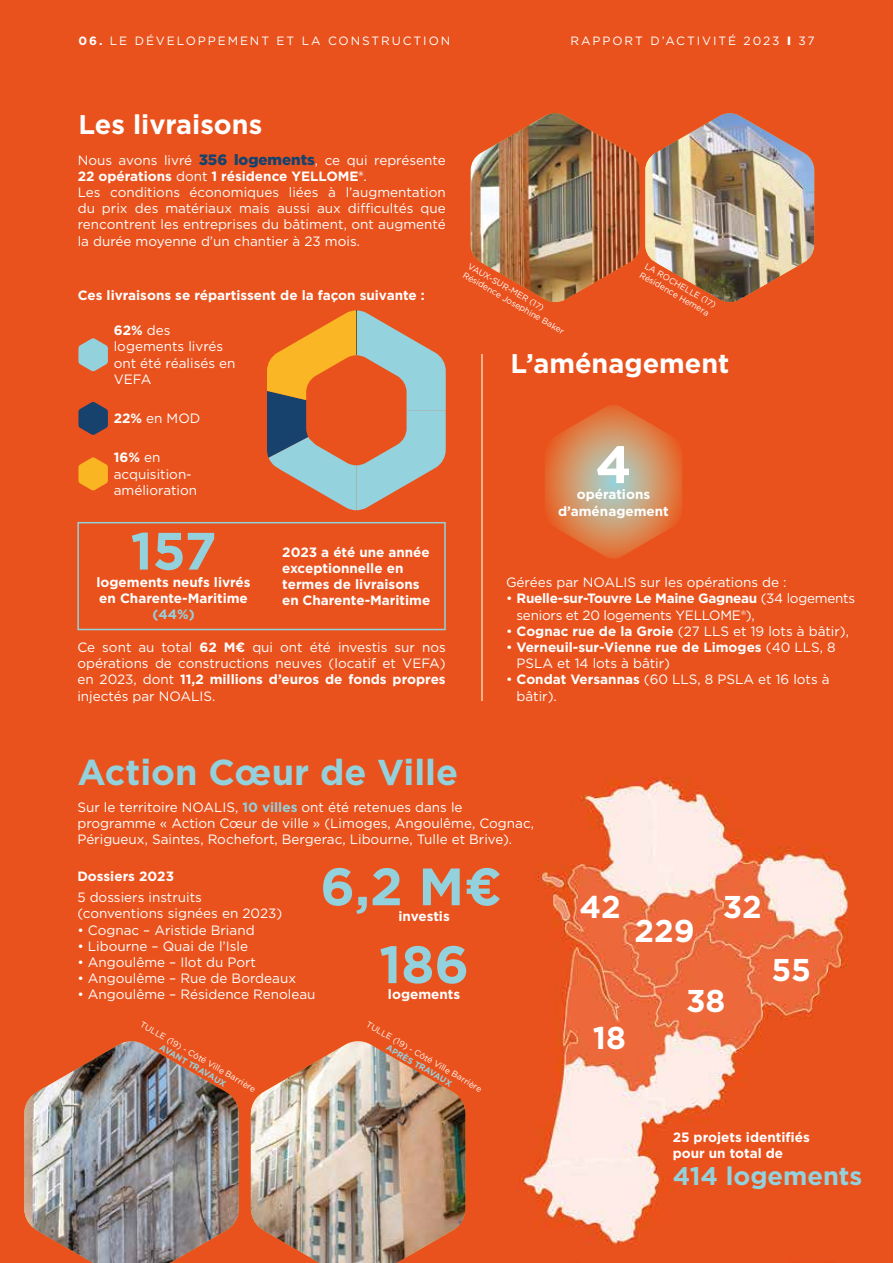
<style>
.page{position:relative;width:893px;height:1263px;background:#fff}
.page>*{position:absolute;margin:0;border:0;box-sizing:border-box;transform-origin:0 0}
.t1{font:700 52.5px "Gotham";color:#93d2dd}
.t2{font:700 52.5px "Gotham";color:#fff}
.t3{font:700 36px "Gotham";color:#93d2dd}
.t4{font:700 31.5px "Gotham";color:#fff}
.t5{font:700 27px "Gotham";color:#fff}
.t6{font:700 25.5px "Gotham";color:#93d2dd}
.t7{font:13.5px/16.2px "Gotham";color:#fff}
.t8{font:700 13.5px/16.2px "Gotham";color:#fff}
.t9{font:13.5px/16.2px "Gotham";letter-spacing:-.02em;color:#fff}
.t10{font:700 13.5px "Gotham";color:#93d2dd}
.t11{font:12px "Gotham";letter-spacing:.16em;color:#fff}
.t12{font:8.55px/10.2px "Gotham";color:#fff}
.t13{font:700 8.55px "Gotham";color:#93d2dd}
.s1{font-weight:700}
.s2{font-weight:900}
.s3{font-weight:900;font-size:15px;color:#16426c}
.s4{font-weight:400}
.s5{font-weight:700;color:#93d2dd}
</style>
<div class="page">
<img style="left:0;top:0;width:893px;height:1263px">
<div style="left:77px;top:522px;width:369px;height:108px;background:#e9521d"></div>
<img style="left:24px;top:1041px;width:215px;height:222px">
<img style="left:640px;top:113px;width:174px;height:190px">
<img style="left:471px;top:113px;width:169px;height:190px">
<img style="left:251px;top:1041px;width:214px;height:222px">
<svg style="left:78px;top:457px;width:30px;height:34px"></svg>
<svg style="left:78px;top:402px;width:30px;height:33px"></svg>
<svg style="left:78px;top:338px;width:30px;height:33px"></svg>
<svg style="left:267px;top:310px;width:179px;height:200px;background:#c08966"></svg>
<img style="left:481px;top:354px;width:1px;height:346px">
<svg style="left:545px;top:405px;width:137px;height:154px;background:#d78254"></svg>
<p class="t11" style="left:78px;top:33px;width:373px"><span class="s1">06.</span> LE DÉVELOPPEMENT ET LA CONSTRUCTION</p>
<p class="t11" style="left:571px;top:33px;width:245px">RAPPORT D’ACTIVITÉ 2023 <span class="s2">I</span> 37</p>
<h3 class="t5" style="left:78px;top:106px;width:185px">Les livraisons</h3>
<p class="t7" style="left:78px;top:151px;width:370px">Nous avons livré <span class="s3">356 logements</span>, ce qui représente <span class="s1">22 opérations</span> dont <span class="s1">1 résidence YELLOME®</span>.<br>Les conditions économiques liées à l’augmentation du prix des matériaux mais aussi aux difficultés que rencontrent les entreprises du bâtiment, ont augmenté la durée moyenne d’un chantier à 23 mois.</p>
<p class="t8" style="left:78px;top:287px;width:349px">Ces livraisons se répartissent de la façon suivante :</p>
<p class="t7" style="left:114px;top:322px;width:123px"><span class="s1">62%</span> des logements livrés ont été réalisés en<br>VEFA</p>
<p class="t7" style="left:114px;top:410px;width:88px"><span class="s1">22%</span> en MOD</p>
<p class="t7" style="left:114px;top:449px;width:85px"><span class="s1">16%</span> en acquisition&shy;amélioration</p>
<h1 class="t1" style="left:130px;top:516px;width:88px">157</h1>
<p class="t8" style="left:96px;top:574px;width:156px">logements neufs livrés en Charente-Maritime</p>
<p class="t10" style="left:152px;top:606px;width:44px">(44%)</p>
<p class="t8" style="left:282px;top:544px;width:150px">2023 a été une année exceptionnelle en termes de livraisons en Charente-Maritime</p>
<p class="t7" style="left:77px;top:639px;width:370px;text-align:justify">Ce sont au total <span class="s1">62 M€</span> qui ont été investis sur nos opérations de constructions neuves (locatif et VEFA) en 2023, dont <span class="s1">11,2 millions d’euros de fonds propres </span>injectés par NOALIS.</p>
<p class="t12" style="left:471px;top:261px;width:117px;rotate:30deg">VAUX-SUR-MER (17)<br>Résidence Josephine Baker</p>
<p class="t12" style="left:648px;top:261px;width:82px;rotate:30deg">LA ROCHELLE (17)<br>Résidence Hemera</p>
<h3 class="t5" style="left:511px;top:345px;width:220px">L’aménagement</h3>
<h1 class="t2" style="left:595px;top:430px;width:38px">4</h1>
<p class="t8" style="left:558px;top:503px;width:112px">d’aménagement</p>
<p class="t8" style="left:577px;top:486px;width:75px">opérations</p>
<p class="t7" style="left:506px;top:574px;width:282px">Gérées par NOALIS sur les opérations de :</p>
<p class="t9" style="left:516px;top:590px;width:340px;text-indent:-11px">• <span class="s1">Ruelle-sur-Touvre Le Maine Gagneau</span> (34 logements seniors et 20 logements YELLOME®),</p>
<p class="t7" style="left:506px;top:622px;width:345px">• <span class="s1">Cognac rue de la Groie</span> (27 LLS et 19 lots à bâtir),</p>
<p class="t8" style="left:516px;top:639px;width:321px;text-indent:-11px"><span class="s4">•</span> Verneuil-sur-Vienne rue de Limoges <span class="s4">(40 LLS, 8<br>PSLA et 14 lots à bâtir)</span></p>
<p class="t7" style="left:516px;top:671px;width:315px;text-indent:-11px">• <span class="s1">Condat Versannas</span> (60 LLS, 8 PSLA et 16 lots à bâtir).</p>
<h2 class="t3" style="left:77px;top:748px;width:382px">Action Cœur de Ville</h2>
<p class="t7" style="left:77px;top:799px;width:458px">Sur le territoire NOALIS, <span class="s5">10 villes</span> ont été retenues dans le programme « Action Cœur de ville » (Limoges, Angoulême, Cognac,<br>Périgueux, Saintes, Rochefort, Bergerac, Libourne, Tulle et Brive).</p>
<p class="t8" style="left:77px;top:868px;width:98px">Dossiers 2023</p>
<p class="t7" style="left:77px;top:889px;width:206px">5 dossiers instruits (conventions signées en 2023)</p>
<p class="t7" style="left:77px;top:921px;width:179px">• Cognac – Aristide Briand</p>
<p class="t7" style="left:77px;top:937px;width:172px">• Libourne – Quai de l’Isle</p>
<p class="t7" style="left:77px;top:954px;width:180px">• Angoulême – Ilot du Port</p>
<p class="t7" style="left:77px;top:970px;width:220px">• Angoulême – Rue de Bordeaux</p>
<p class="t7" style="left:77px;top:986px;width:240px">• Angoulême – Résidence Renoleau</p>
<p class="t12" style="left:144px;top:1019px;width:133px;rotate:30deg">TULLE (19) - Côté Ville Barrière</p>
<p class="t13" style="left:163px;top:1042px;width:77px;rotate:30deg">AVANT TRAVAUX</p>
<h1 class="t1" style="left:320px;top:852px;width:183px">6,2 M€</h1>
<p class="t8" style="left:398px;top:908px;width:53px">investis</p>
<h1 class="t1" style="left:379px;top:930px;width:91px">186</h1>
<p class="t8" style="left:388px;top:986px;width:74px">logements</p>
<p class="t12" style="left:370px;top:1019px;width:133px;rotate:30deg">TULLE (19) - Côté Ville Barrière</p>
<p class="t13" style="left:390px;top:1042px;width:76px;rotate:30deg">APRÈS TRAVAUX</p>
<h3 class="t4" style="left:579px;top:886px;width:43px">42</h3>
<h3 class="t4" style="left:634px;top:910px;width:62px">229</h3>
<h3 class="t4" style="left:723px;top:886px;width:41px">32</h3>
<h3 class="t4" style="left:593px;top:1017px;width:35px">18</h3>
<h3 class="t4" style="left:686px;top:980px;width:41px">38</h3>
<h3 class="t4" style="left:771px;top:949px;width:41px">55</h3>
<p class="t8" style="left:673px;top:1129px;width:139px">25 projets identifiés pour un total de</p>
<h3 class="t6" style="left:673px;top:1159px;width:191px">414 logements</h3>
</div>
